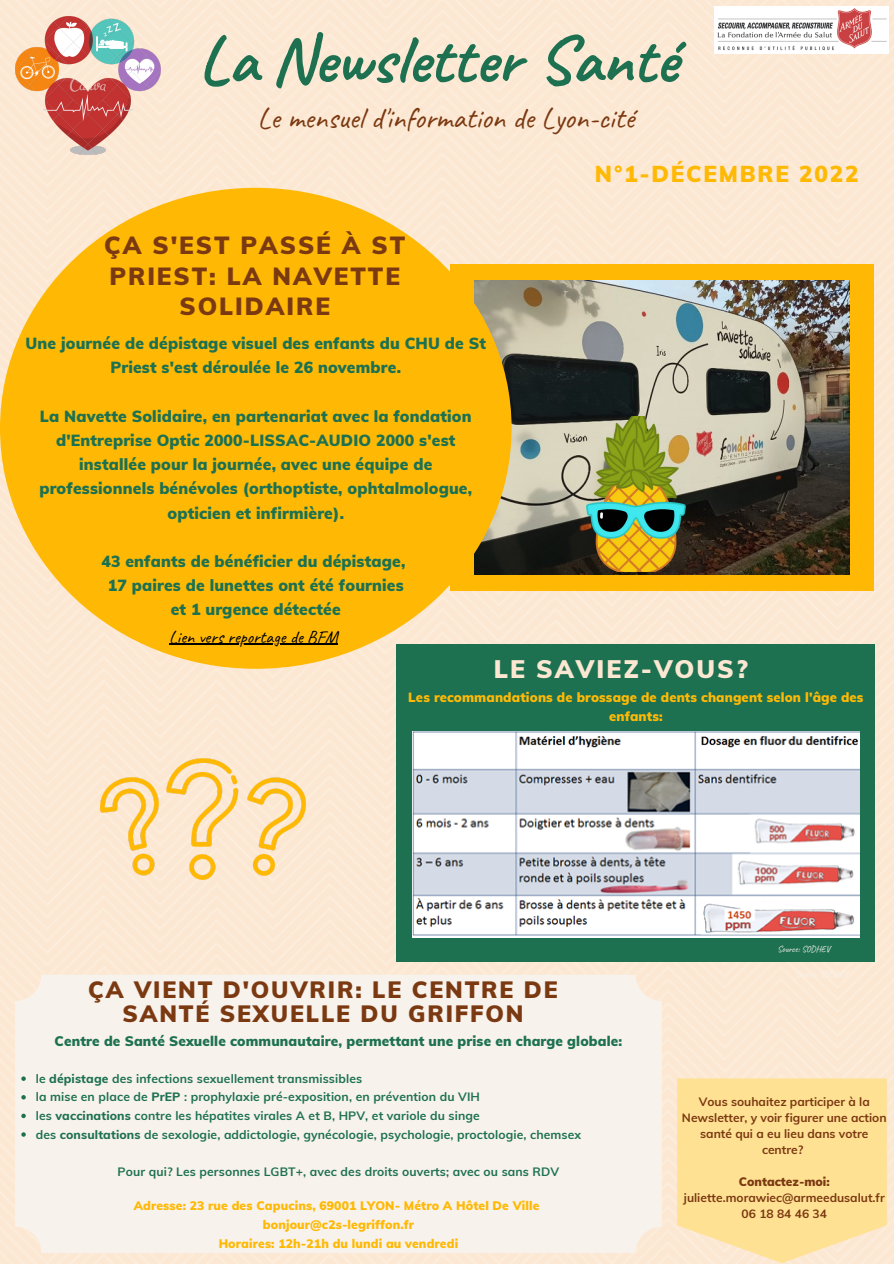
<style>
.page{position:relative;width:894px;height:1264px;background:#fff}
.page>*{position:absolute;margin:0;border:0;box-sizing:border-box;transform-origin:0 0}
.t1{font:700 67.8px "Caveat";color:#1d7151}
.t2{font:30px "Caveat";color:#7b3911}
.t3{font:900 24.75px "Muli";letter-spacing:.08em;color:#fce8d2}
.t4{font:900 24.3px/30.3px "Muli";letter-spacing:.08em;color:#7b3911;text-align:center}
.t5{font:900 23.1px/24.8px "Muli";letter-spacing:.08em;color:#7b3911;text-align:center}
.t6{font:900 22.5px "Muli";letter-spacing:.08em;color:#ffb905}
.t7{font:18px "Caveat";color:#000}
.t8{font:900 15.75px/24.2px "Muli";letter-spacing:.01em;color:#1d7151;text-align:center}
.t9{font:900 13.65px "Muli";letter-spacing:.01em;color:#1d7151}
.t10{font:900 13.05px/19.5px "Muli";letter-spacing:.01em;color:#ffb905;text-align:center}
.t11{font:700 12.15px/18.6px "Muli";letter-spacing:.01em;color:#1d7151}
.t12{font:900 12.15px/18.6px "Muli";letter-spacing:.01em;color:#ffb905;text-align:center}
.t13{font:700 12px/16px "Muli";color:#7b3911;text-align:center}
.t14{font:900 12px "Muli";color:#7b3911}
.t15{font:9px "Caveat";color:#f8f2ec}
.s1{font-weight:800}
</style>
<div class="page">
<img style="left:0;top:0;width:893px;height:1263px">
<div style="left:450px;top:264px;width:423px;height:326px;background:#ffb905"></div>
<img style="left:475px;top:280px;width:373px;height:294px">
<img style="left:586px;top:416px;width:99px;height:156px">
<img style="left:714px;top:7px;width:174px;height:46px">
<div style="left:396px;top:643px;width:479px;height:318px;background:#1d7151"></div>
<img style="left:412px;top:731px;width:447px;height:206px">
<img style="left:15px;top:16px;width:145px;height:139px">
<div style="left:15px;top:974px;width:646px;height:278px;background:#f8f2ec;border-radius:26px"></div>
<div style="left:0;top:188px;width:511px;height:480px;background:#ffb905;border-radius:50%"></div>
<hr style="left:169px;top:643px;width:169px;height:2px;background:#000">
<img style="left:101px;top:756px;width:205px;height:123px">
<svg style="left:677px;top:1078px;width:209px;height:185px;background:#fee19a"></svg>
<svg style="left:21px;top:1076px;width:5px;height:4px"></svg>
<svg style="left:21px;top:1095px;width:5px;height:4px"></svg>
<svg style="left:21px;top:1113px;width:5px;height:5px"></svg>
<svg style="left:21px;top:1132px;width:5px;height:4px"></svg>
<h1 class="t1" style="left:198px;top:17px;width:479px">La Newsletter Santé</h1>
<h2 class="t2" style="left:257px;top:99px;width:378px">Le mensuel d'information de Lyon-cité</h2>
<h3 class="t6" style="left:594px;top:159px;width:265px">N°1-DÉCEMBRE 2022</h3>
<h3 class="t4" style="left:104px;top:230px;width:302px">ÇA S'EST PASSÉ À ST<br>PRIEST: LA NAVETTE<br>SOLIDAIRE</h3>
<p class="t8" style="left:25px;top:331px;width:462px">Une journée de dépistage visuel des enfants du CHU de St<br>Priest s'est déroulée le 26 novembre.</p>
<p class="t8" style="left:39px;top:403px;width:434px">La Navette Solidaire, en partenariat avec la fondation d'Entreprise Optic 2000-LISSAC-AUDIO 2000 s'est installée pour la journée, avec une équipe de professionnels bénévoles (orthoptiste, ophtalmologue, opticien et infirmière).</p>
<p class="t8" style="left:101px;top:549px;width:305px">43 enfants de bénéficier du dépistage,<br>17 paires de lunettes ont été fournies et 1 urgence détectée</p>
<p class="t7" style="left:169px;top:625px;width:170px">Lien vers reportage de BFM</p>
<h3 class="t3" style="left:493px;top:653px;width:255px">LE SAVIEZ-VOUS?</h3>
<p class="t10" style="left:408px;top:687px;width:456px">Les recommandations de brossage de dents changent selon l'âge des enfants:</p>
<h3 class="t5" style="left:88px;top:976px;width:471px">ÇA VIENT D'OUVRIR: LE CENTRE DE<br>SANTÉ SEXUELLE DU GRIFFON</h3>
<p class="t9" style="left:55px;top:1032px;width:569px">Centre de Santé Sexuelle communautaire, permettant une prise en charge globale:</p>
<p class="t11" style="left:36px;top:1068px;width:547px">le <span class="s1">dépistage</span> des infections sexuellement transmissibles<br>la mise en place de <span class="s1">PrEP</span> : prophylaxie pré-exposition, en prévention du VIH<br>les <span class="s1">vaccinations</span> contre les hépatites virales A et B, HPV, et variole du singe<br>des <span class="s1">consultations</span> de sexologie, addictologie, gynécologie, psychologie, proctologie, chemsex</p>
<p class="t11" style="left:117px;top:1161px;width:443px">Pour qui? Les personnes LGBT+, avec des droits ouverts; avec ou sans RDV</p>
<p class="t12" style="left:134px;top:1196px;width:407px">Adresse: 23 rue des Capucins, 69001 LYON- Métro A Hôtel De Ville bonjour@c2s-legriffon.fr<br>Horaires: 12h-21h du lundi au vendredi</p>
<p class="t15" style="left:777px;top:943px;width:54px">Source: SODHEV</p>
<p class="t13" style="left:681px;top:1093px;width:206px">Vous souhaitez participer à la<br>Newsletter, y voir figurer une action santé qui a eu lieu dans votre centre?</p>
<p class="t14" style="left:738px;top:1174px;width:92px">Contactez-moi:</p>
<p class="t13" style="left:683px;top:1189px;width:202px">juliette.morawiec@armeedusalut.fr<br>06 18 84 46 34</p>
</div>
